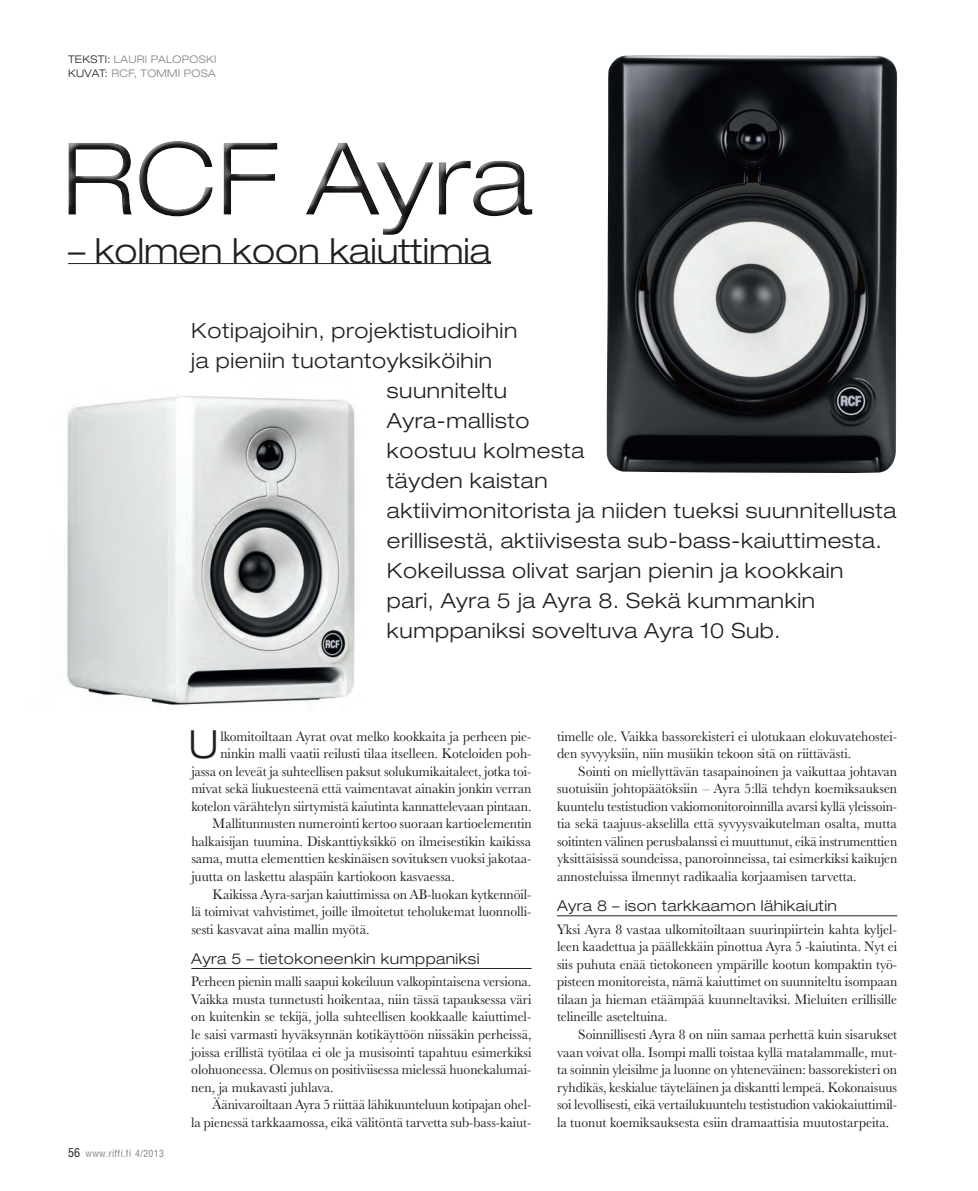
<style>
.page{position:relative;width:978px;height:1191px;background:#fff}
.page>*{position:absolute;margin:0;border:0;box-sizing:border-box;transform-origin:0 0}
.Leipis_anfangilla{font:300 expanded 38.85px "Helvetica Neue";color:#231f20}
.Viiteotsikko{font:300 expanded 34.5px "Helvetica Neue";color:#231f20}
.Ingressi{font:300 expanded 21px "Helvetica Neue";letter-spacing:.03em;color:#231f20}
.Väliotsikko{font:300 expanded 15px "Helvetica Neue";letter-spacing:.03em;color:#231f20}
.Leipis{font:14.25px/17.5px "URW Basker T Regu Narr";color:#231f20;text-align:justify}
.Leipis_ei_sis{font:14.25px/17.5px "URW Basker T Regu Narr";color:#231f20;text-align:justify}
.Leipis_anfangilla-2{font:14.25px/17.5px "URW Basker T Regu Narr";color:#231f20;text-align:right}
.Tekijät{font:300 expanded 10.5px "Helvetica Neue";letter-spacing:.03em;color:#808285}
.t1{font:condensed 9.75px "Helvetica";letter-spacing:.035em;color:#808285}
.s1{color:#231f20}
.s2{font-size:12px;color:#231f20}
</style>
<div class="page">
<img style="left:67px;top:395px;width:288px;height:315px">
<img style="left:606px;top:55px;width:291px;height:418px">
<hr style="left:557px;top:915px;width:340px;height:1px;background:#231f20">
<div style="left:59px;top:135px;width:484px;height:111px;background:#231f20;opacity:.75"></div>
<hr style="left:68px;top:263px;width:423px;height:1px;background:#231f20">
<hr style="left:191px;top:968px;width:340px;height:1px;background:#231f20">
<p class="Tekijät" style="left:68px;top:53px;width:150px"><span class="s1">TEKSTI:</span> LAURI PALOPOSKI</p>
<p class="Tekijät" style="left:68px;top:67px;width:149px"><span class="s1">KUVAT:</span> RCF, TOMMI POSA</p>
<p class="Viiteotsikko" style="left:68px;top:230px;width:424px">– kolmen koon kaiuttimia</p>
<p class="Ingressi" style="left:191px;top:318px;width:327px">Kotipajoihin, projektistudioihin</p>
<p class="Ingressi" style="left:191px;top:348px;width:302px">ja pieniin tuotantoyksiköihin</p>
<p class="Ingressi" style="left:387px;top:378px;width:122px">suunniteltu</p>
<p class="Ingressi" style="left:387px;top:408px;width:144px">Ayra-mallisto</p>
<p class="Ingressi" style="left:387px;top:438px;width:199px">koostuu kolmesta</p>
<p class="Ingressi" style="left:387px;top:468px;width:162px">täyden kaistan</p>
<p class="Ingressi" style="left:387px;top:498px;width:511px">aktiivimonitorista ja niiden tueksi suunnitellusta</p>
<p class="Ingressi" style="left:387px;top:528px;width:496px">erillisestä, aktiivisesta sub-bass-kaiuttimesta.</p>
<p class="Ingressi" style="left:387px;top:558px;width:458px">Kokeilussa olivat sarjan pienin ja kookkain</p>
<p class="Ingressi" style="left:387px;top:588px;width:430px">pari, Ayra 5 ja Ayra 8. Sekä kummankin</p>
<p class="Ingressi" style="left:387px;top:618px;width:395px">kumppaniksi soveltuva Ayra 10 Sub.</p>
<p class="t1" style="left:68px;top:1147px;width:97px"><span class="s2">56</span> www.riffi.fi 4/2013</p>
<p class="Leipis_anfangilla" style="left:189px;top:721px;width:32px">U</p>
<p class="Leipis_anfangilla-2" style="left:191px;top:727px;width:342px">lkomitoiltaan Ayrat ovat melko kookkaita ja perheen pie&shy;ninkin malli vaatii reilusti tilaa itselleen. Koteloiden poh-<br>jassa on leveät ja suhteellisen paksut solukumikaitaleet, jotka toi&shy;mivat sekä liukuesteenä että vaimentavat ainakin jonkin verran kotelon värähtelyn siirtymistä kaiutinta kannattelevaan pintaan.</p>
<p class="Leipis" style="left:191px;top:815px;width:342px;text-indent:21px">Mallitunnusten numerointi kertoo suoraan kartioelementin halkaisijan tuumina. Diskanttiyksikkö on ilmeisestikin kaikissa sama, mutta elementtien keskinäisen sovituksen vuoksi jakotaa&shy;juutta on laskettu alaspäin kartiokoon kasvaessa.</p>
<p class="Leipis" style="left:191px;top:885px;width:342px;text-indent:21px">Kaikissa Ayra-sarjan kaiuttimissa on AB-luokan kytkennöil&shy;lä toimivat vahvistimet, joille ilmoitetut teholukemat luonnolli&shy;sesti kasvavat aina mallin myötä.</p>
<p class="Väliotsikko" style="left:191px;top:949px;width:290px">Ayra 5 – tietokoneenkin kumppaniksi</p>
<p class="Leipis_ei_sis" style="left:191px;top:973px;width:342px">Perheen pienin malli saapui kokeiluun valkopintaisena versiona.<br>Vaikka musta tunnetusti hoikentaa, niin tässä tapauksessa väri on kuitenkin se tekijä, jolla suhteellisen kookkaalle kaiuttimel&shy;le saisi varmasti hyväksynnän kotikäyttöön niissäkin perheissä, joissa erillistä työtilaa ei ole ja musisointi tapahtuu esimerkiksi olohuoneessa. Olemus on positiviisessa mielessä huonekalumai&shy;nen, ja mukavasti juhlava.</p>
<p class="Leipis" style="left:191px;top:1096px;width:342px;text-align:right">Äänivaroiltaan Ayra 5 riittää lähikuunteluun kotipajan ohel-<br>la pienessä tarkkaamossa, eikä välitöntä tarvetta sub-bass-kaiut-</p>
<p class="Leipis" style="left:557px;top:727px;width:342px">timelle ole. Vaikka bassorekisteri ei ulotukaan elokuvatehostei&shy;den syvyyksiin, niin musiikin tekoon sitä on riittävästi.</p>
<p class="Leipis" style="left:557px;top:762px;width:342px;text-indent:21px">Sointi on miellyttävän tasapainoinen ja vaikuttaa johtavan suotuisiin johtopäätöksiin – Ayra 5:llä tehdyn koemiksauksen kuuntelu testistudion vakiomonitoroinnilla avarsi kyllä yleissoin&shy;tia sekä taajuus-akselilla että syvyysvaikutelman osalta, mutta soitinten välinen perusbalanssi ei muuttunut, eikä instrumenttien yksittäisissä soundeissa, panoroinneissa, tai esimerkiksi kaikujen annosteluissa ilmennyt radikaalia korjaamisen tarvetta.</p>
<p class="Väliotsikko" style="left:557px;top:897px;width:281px">Ayra 8 – ison tarkkaamon lähikaiutin</p>
<p class="Leipis_ei_sis" style="left:557px;top:920px;width:342px">Yksi Ayra 8 vastaa ulkomitoiltaan suurinpiirtein kahta kyljel&shy;leen kaadettua ja päällekkäin pinottua Ayra 5 -kaiutinta. Nyt ei siis puhuta enää tietokoneen ympärille kootun kompaktin työ&shy;pisteen monitoreista, nämä kaiuttimet on suunniteltu isompaan tilaan ja hieman etäämpää kuunneltaviksi. Mieluiten erillisille telineille aseteltuina.</p>
<p class="Leipis" style="left:557px;top:1026px;width:342px;text-indent:21px">Soinnillisesti Ayra 8 on niin samaa perhettä kuin sisarukset vaan voivat olla. Isompi malli toistaa kyllä matalammalle, mut&shy;ta soinnin yleisilme ja luonne on yhteneväinen: bassorekisteri on ryhdikäs, keskialue täyteläinen ja diskantti lempeä. Kokonaisuus soi levollisesti, eikä vertailukuuntelu testistudion vakiokaiuttimil&shy;la tuonut koemiksauksesta esiin dramaattisia muutostarpeita.</p>
</div>
